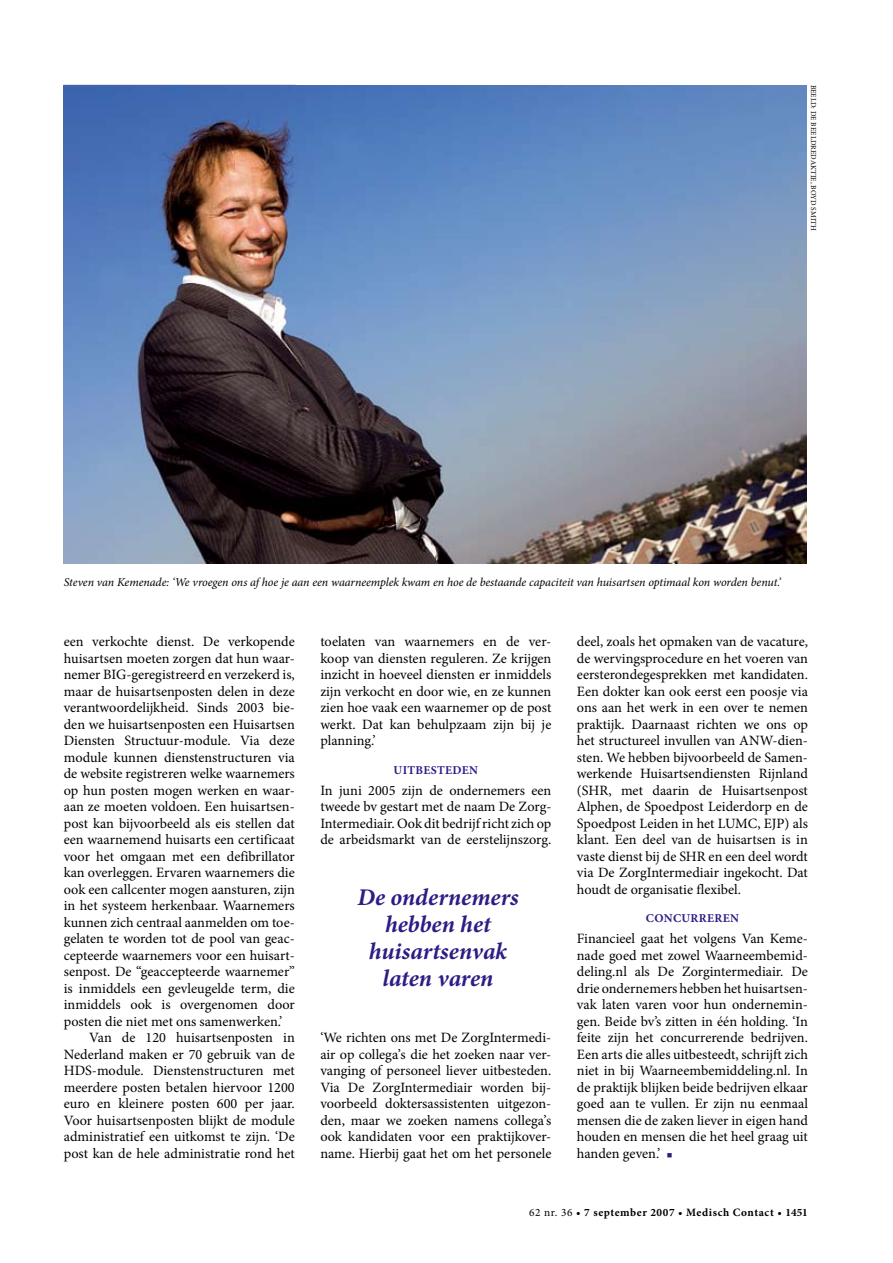
<style>
.page{position:relative;width:893px;height:1263px;background:#fff}
.page>*{position:absolute;margin:0;border:0;box-sizing:border-box;transform-origin:0 0}
.t1{font:italic 700 24px/27px "Minion Pro";color:#2e1c85;text-align:center}
.t2{font:14.25px/16.5px "Minion Pro";color:#000;text-align:justify}
.t3{font:italic 12px "Minion Pro";letter-spacing:-.005em;color:#000}
.t4{font:700 12px "Minion Pro";letter-spacing:.095em;color:#2e1c85}
.t5{font:700 11.25px "Minion Pro";letter-spacing:.05em;color:#000}
.t6{font:7.5px "Minion Pro";color:#000}
.s1{color:#2e1c85}
.s2{font-weight:400}
</style>
<div class="page">
<img style="left:64px;top:85px;width:742px;height:478px">
<p class="t6" style="left:818px;top:85px;width:147px;rotate:90deg">beeld: de beeldredaktie, boyd smith</p>
<p class="t3" style="left:64px;top:574px;width:718px">Steven van Kemenade: ‘We vroegen ons af hoe je aan een waarneemplek kwam en hoe de bestaande capaciteit van huisartsen optimaal kon worden benut.’</p>
<p class="t2" style="left:64px;top:633px;width:233px">een verkochte dienst. De ver-kopende</p>
<p class="t2" style="left:64px;top:650px;width:233px">huisartsen moeten zorgen dat hun waar-</p>
<p class="t2" style="left:64px;top:666px;width:233px">nemer BIG-geregistreerd en verzekerd is,</p>
<p class="t2" style="left:64px;top:683px;width:232px">maar de huisartsenposten delen in deze</p>
<p class="t2" style="left:64px;top:699px;width:233px">verantwoordelijkheid. Sinds 2003 bie-</p>
<p class="t2" style="left:64px;top:716px;width:233px">den we huisartsenposten een Huisartsen</p>
<p class="t2" style="left:64px;top:732px;width:233px">Diensten Structuur-module. Via deze</p>
<p class="t2" style="left:64px;top:749px;width:233px">module kunnen dienstenstructuren via</p>
<p class="t2" style="left:64px;top:765px;width:233px">de website registreren welke waarnemers</p>
<p class="t2" style="left:64px;top:782px;width:233px">op hun posten mogen werken en waar-</p>
<p class="t2" style="left:64px;top:798px;width:233px">aan ze moeten voldoen. Een huisartsen-</p>
<p class="t2" style="left:64px;top:815px;width:232px">post kan bijvoorbeeld als eis stellen dat</p>
<p class="t2" style="left:64px;top:831px;width:233px">een waarnemend huisarts een certificaat</p>
<p class="t2" style="left:64px;top:848px;width:233px">voor het omgaan met een defibrillator</p>
<p class="t2" style="left:64px;top:864px;width:233px">kan overleggen. Ervaren waarnemers die</p>
<p class="t2" style="left:64px;top:881px;width:233px">ook een callcenter mogen aansturen, zijn</p>
<p class="t2" style="left:64px;top:897px;width:233px">in het systeem herkenbaar. Waarnemers</p>
<p class="t2" style="left:64px;top:914px;width:233px">kunnen zich centraal aanmelden om toe-</p>
<p class="t2" style="left:64px;top:930px;width:233px">gelaten te worden tot de pool van geac-</p>
<p class="t2" style="left:64px;top:947px;width:233px">cepteerde waarnemers voor een huisart-</p>
<p class="t2" style="left:64px;top:963px;width:233px">senpost. De “geaccepteerde waarnemer”</p>
<p class="t2" style="left:64px;top:980px;width:233px">is inmiddels een gevleugelde term, die</p>
<p class="t2" style="left:64px;top:996px;width:233px">inmiddels ook is overgenomen door</p>
<p class="t2" style="left:64px;top:1013px;width:220px">posten die niet met ons samenwerken.’</p>
<p class="t2" style="left:89px;top:1029px;width:207px">Van de 120 huisartsenposten in</p>
<p class="t2" style="left:64px;top:1046px;width:232px">Nederland maken er 70 gebruik van de</p>
<p class="t2" style="left:64px;top:1062px;width:233px">HDS-module. Dienstenstructuren met</p>
<p class="t2" style="left:64px;top:1079px;width:233px">meerdere posten betalen hiervoor 1200</p>
<p class="t2" style="left:64px;top:1095px;width:233px">euro en kleinere posten 600 per jaar.</p>
<p class="t2" style="left:64px;top:1112px;width:233px">Voor huisartsenposten blijkt de module</p>
<p class="t2" style="left:64px;top:1128px;width:233px">administratief een uitkomst te zijn. ‘De</p>
<p class="t2" style="left:64px;top:1145px;width:232px">post kan de hele administratie rond het</p>
<p class="t2" style="left:320px;top:633px;width:233px">toelaten van waarnemers en de ver&shy;koop van diensten reguleren. Ze krijgen inzicht in hoeveel diensten er inmiddels zijn verkocht en door wie, en ze kunnen zien hoe vaak een waarnemer op de post werkt. Dat kan behulpzaam zijn bij je planning.’</p>
<p class="t4" style="left:394px;top:761px;width:61px">UITBESTEDE</p>
<p class="t4" style="left:469px;top:761px;width:10px">N</p>
<p class="t2" style="left:320px;top:782px;width:233px">In juni 2005 zijn de ondernemers een tweede bv gestart met de naam De Zorg-Intermediair. Ook dit bedrijf richt zich op de arbeidsmarkt van de eerstelijnszorg.</p>
<h1 class="t1" style="left:357px;top:884px;width:163px">De ondernemers hebben het huisartsenvak laten varen</h1>
<p class="t2" style="left:320px;top:1029px;width:233px">‘We richten ons met De ZorgIntermedi&shy;air op collega’s die het zoeken naar ver&shy;vanging of personeel liever uitbesteden.<br>Via De ZorgIntermediair worden bij&shy;voorbeeld doktersassistenten uitgezon&shy;den, maar we zoeken namens collega’s ook kandidaten voor een praktijkover&shy;name. Hierbij gaat het om het personele</p>
<p class="t2" style="left:577px;top:633px;width:233px">deel, zoals het opmaken van de vacature, de wervingsprocedure en het voeren van eersterondegesprekken met kandidaten.<br>Een dokter kan ook eerst een poosje via ons aan het werk in een over te nemen praktijk. Daarnaast richten we ons op het structureel invullen van ANW-dien&shy;sten. We hebben bijvoorbeeld de Samen&shy;werkende Huisartsendiensten Rijnland (SHR, met daarin de Huisartsenpost Alphen, de Spoedpost Leiderdorp en de Spoedpost Leiden in het LUMC, EJP) als klant. Een deel van de huisartsen is in vaste dienst bij de SHR en een deel wordt via De ZorgIntermediair ingekocht. Dat houdt de organisatie flexibel.</p>
<p class="t4" style="left:646px;top:910px;width:95px">CONCURREREN</p>
<p class="t2" style="left:577px;top:930px;width:233px">Financieel gaat het volgens Van Keme&shy;nade goed met zowel Waarneembemid&shy;deling.nl als De Zorgintermediair. De drie ondernemers hebben het huis-artsen&shy;vak laten varen voor hun ondernemin&shy;gen. Beide bv’s zitten in één holding. ‘In feite zijn het concurrerende bedrijven.<br>Een arts die alles uitbesteedt, schrijft zich niet in bij Waarneembemiddeling.nl. In de praktijk blijken beide bedrijven elkaar goed aan te vullen. Er zijn nu eenmaal mensen die de zaken liever in eigen hand houden en mensen die het heel graag uit handen geven.’ <span class="s1">■</span></p>
<p class="t5" style="left:529px;top:1204px;width:280px"><span class="s2">62 nr. 36</span> • 7 SEPTEMBER 2007 • MEDISCH CONTACT • 1451</p>
</div>
